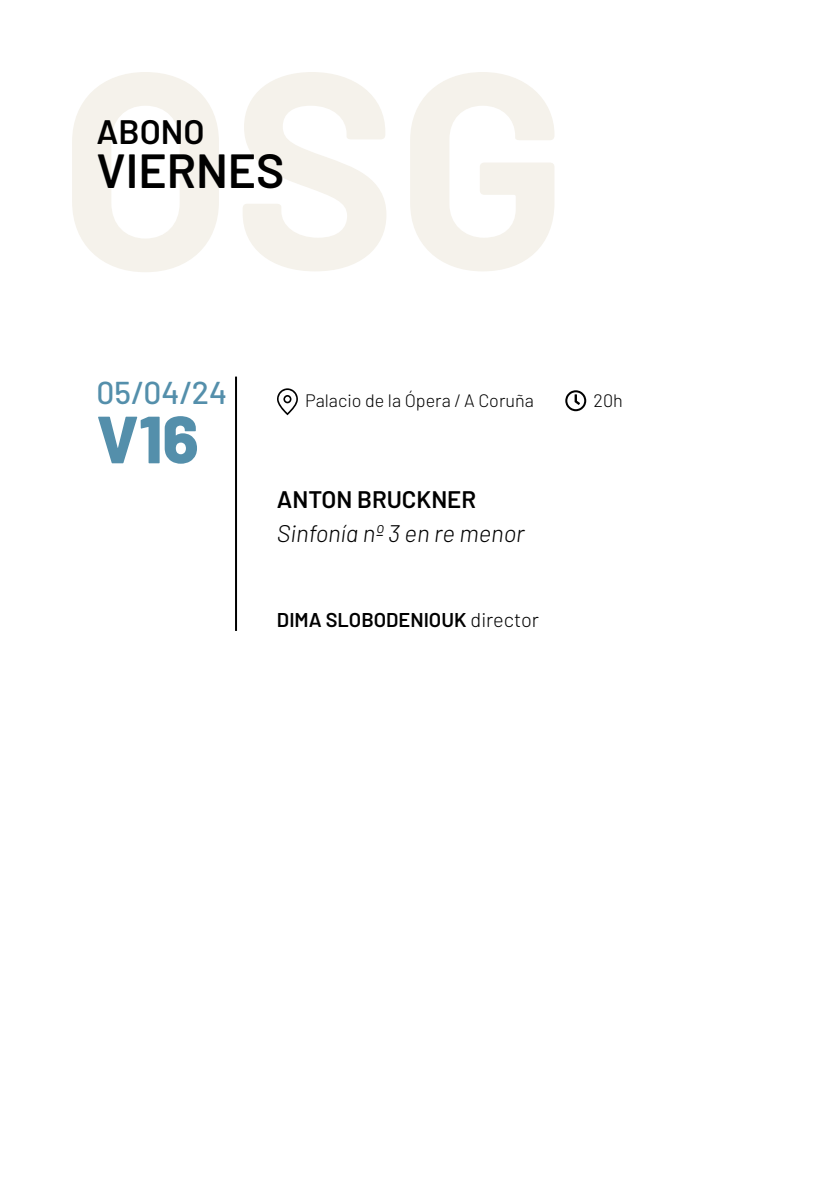
<style>
.page{position:relative;width:840px;height:1191px;background:#fff}
.page>*{position:absolute;margin:0;border:0;box-sizing:border-box;transform-origin:0 0}
.t1{font:800 66.6px "Barlow";color:#548fab}
.t2{font:600 48px "Barlow";color:#000}
.t3{font:600 34px "Barlow";color:#000}
.t4{font:500 31.8px "Barlow";color:#548fab}
.t5{font:italic 300 24px "Barlow";color:#000}
.t6{font:600 24px "Barlow";color:#000}
.t7{font:600 20px "Barlow";color:#000}
.t8{font:300 18px "Barlow";color:#000}
.s1{font-weight:300}
</style>
<div class="page">
<svg style="left:277px;top:388px;width:21px;height:27px"></svg>
<svg style="left:565px;top:390px;width:21px;height:21px"></svg>
<hr style="left:235px;top:376px;width:2px;height:255px;background:#000">
<svg style="left:72px;top:72px;width:147px;height:200px"></svg>
<svg style="left:243px;top:72px;width:143px;height:199px"></svg>
<svg style="left:410px;top:72px;width:144px;height:199px"></svg>
<h3 class="t3" style="left:96px;top:111px;width:109px">ABONO</h3>
<h2 class="t2" style="left:96px;top:141px;width:189px">VIERNES</h2>
<h3 class="t4" style="left:96px;top:373px;width:132px">05/04/24</h3>
<h1 class="t1" style="left:96px;top:389px;width:104px">V16</h1>
<p class="t8" style="left:305px;top:389px;width:230px">Palacio de la Ópera / A Coruña</p>
<p class="t8" style="left:593px;top:389px;width:31px">20h</p>
<h3 class="t6" style="left:277px;top:484px;width:200px">ANTON BRUCKNER</h3>
<h3 class="t5" style="left:277px;top:519px;width:249px">Sinfonía nº 3 en re menor</h3>
<p class="t7" style="left:277px;top:607px;width:263px">DIMA SLOBODENIOUK <span class="s1">director</span></p>
</div>
